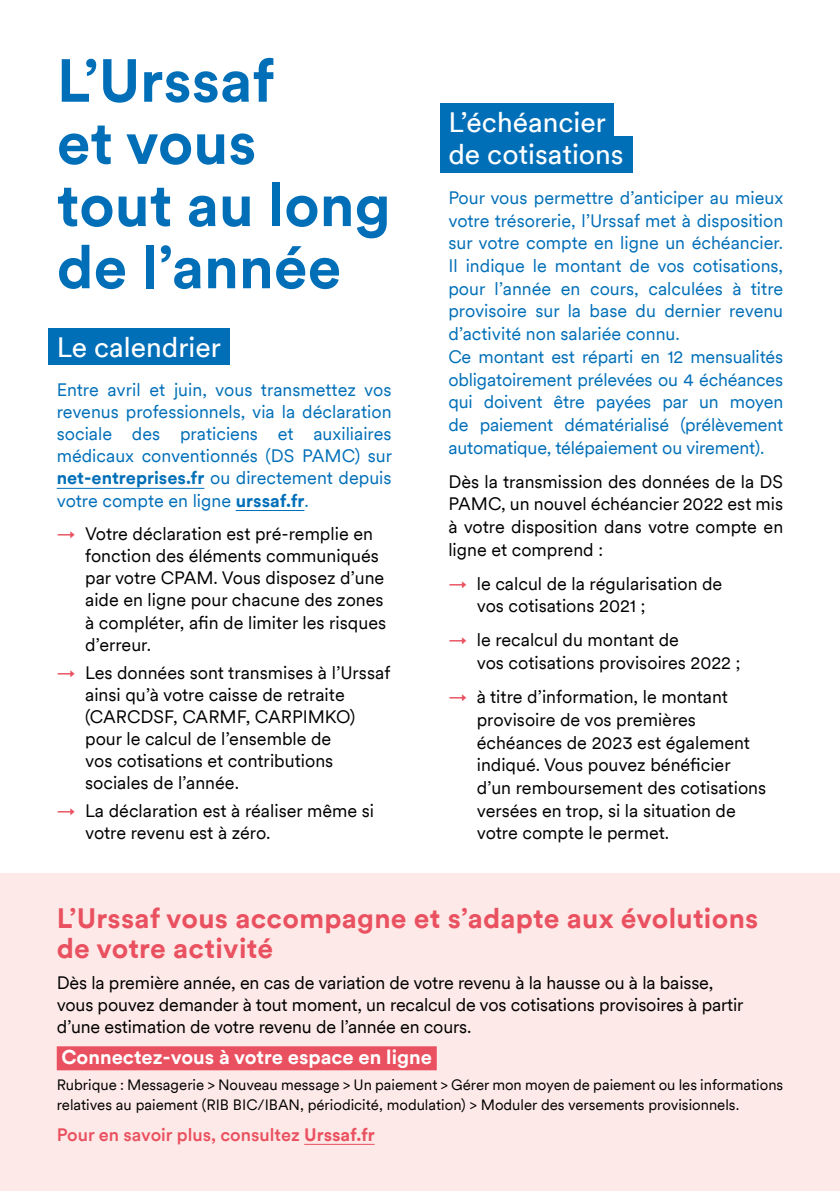
<style>
.page{position:relative;width:840px;height:1191px;background:#fff}
.page>*{position:absolute;margin:0;border:0;box-sizing:border-box;transform-origin:0 0}
.t1{font:700 60px/62.2px "Circular";color:#006fb8}
.t2{font:700 28px/30px "Circular";letter-spacing:.01em;color:#ea5160}
.TITRE_Bande{font:28px "Circular";color:#fff}
.t3{font:700 20px "Circular";color:#fff}
.H2_-_Texte_à_puces{font:18px/22.2px "Circular";color:#000}
.t4{font:18px/22.6px "Circular";color:#006fb8;text-align:justify}
.t5{font:500 18px "Circular";color:#ea5160}
.t6{font:15px/20px "Circular";color:#000}
.s1{font-weight:700}
.s2{color:#ea5160}
</style>
<div class="page">
<div style="left:0;top:873px;width:839px;height:318px;background:#fde9e7"></div>
<div style="left:48px;top:328px;width:181px;height:37px;background:#006fb8"></div>
<hr style="left:57px;top:488px;width:147px;height:1px;background:#006fb8">
<hr style="left:235px;top:510px;width:69px;height:1px;background:#006fb8">
<div style="left:439px;top:103px;width:174px;height:37px;background:#006fb8"></div>
<div style="left:439px;top:136px;width:192px;height:37px;background:#006fb8"></div>
<div style="left:57px;top:1046px;width:379px;height:24px;background:#ea5160"></div>
<hr style="left:304px;top:1143px;width:70px;height:1px;background:#ea5160">
<p class="t1" style="left:57px;top:47px;width:335px">L’Urssaf<br>et vous<br>tout au long de l’année</p>
<p class="TITRE_Bande" style="left:57px;top:328px;width:165px">Le calendrier</p>
<p class="t4" style="left:57px;top:377px;width:336px">Entre avril et juin, vous transmettez vos revenus professionnels, via la déclaration sociale des praticiens et auxiliaires médicaux conventionnés (DS PAMC) sur <span class="s1">net-entreprises.fr</span> ou directement depuis votre compte en ligne <span class="s1">urssaf.fr</span>.</p>
<h2 class="H2_-_Texte_à_puces" style="left:85px;top:522px;width:302px;text-indent:-28px"><span class="s2">→</span> Votre déclaration est pré-remplie en fonction des éléments communiqués par votre CPAM. Vous disposez d’une aide en ligne pour chacune des zones à compléter, afin de limiter les risques d’erreur.</h2>
<h2 class="H2_-_Texte_à_puces" style="left:85px;top:660px;width:306px;text-indent:-28px"><span class="s2">→</span> Les données sont transmises à l’Urssaf ainsi qu’à votre caisse de retraite (CARCDSF, CARMF, CARPIMKO) pour le calcul de l’ensemble de<br>vos cotisations et contributions sociales de l’année.</h2>
<h2 class="H2_-_Texte_à_puces" style="left:85px;top:799px;width:290px;text-indent:-28px"><span class="s2">→</span> La déclaration est à réaliser même si votre revenu est à zéro.</h2>
<p class="TITRE_Bande" style="left:448px;top:103px;width:159px">L’échéancier</p>
<p class="TITRE_Bande" style="left:448px;top:136px;width:177px">de cotisations</p>
<p class="t4" style="left:448px;top:186px;width:336px">Pour vous permettre d’anticiper au mieux votre trésorerie, l’Urssaf met à disposition sur votre compte en ligne un échéancier.<br>Il indique le montant de vos cotisations, pour l’année en cours, calculées à titre provisoire sur la base du dernier revenu d’activité non salariée connu.</p>
<p class="t4" style="left:448px;top:344px;width:336px">Ce montant est réparti en 12 mensualités obligatoirement prélevées ou 4 échéances qui doivent être payées par un moyen de paiement dématérialisé (prélèvement automatique, télépaiement ou virement).</p>
<p class="H2_-_Texte_à_puces" style="left:448px;top:469px;width:336px;text-align:justify">Dès la transmission des données de la DS PAMC, un nouvel échéancier 2022 est mis à votre disposition dans votre compte en ligne et comprend :</p>
<h2 class="H2_-_Texte_à_puces" style="left:476px;top:571px;width:247px;text-indent:-28px"><span class="s2">→</span> le calcul de la régularisation de vos cotisations 2021 ;</h2>
<h2 class="H2_-_Texte_à_puces" style="left:476px;top:628px;width:265px;text-indent:-28px"><span class="s2">→</span> le recalcul du montant de<br>vos cotisations provisoires 2022 ;</h2>
<h2 class="H2_-_Texte_à_puces" style="left:476px;top:685px;width:291px;text-indent:-28px"><span class="s2">→</span> à titre d’information, le montant provisoire de vos premières échéances de 2023 est également indiqué. Vous pouvez bénéficier d’un remboursement des cotisations versées en trop, si la situation de votre compte le permet.</h2>
<p class="t2" style="left:57px;top:902px;width:702px">L’Urssaf vous accompagne et s’adapte aux évolutions de votre activité</p>
<p class="H2_-_Texte_à_puces" style="left:57px;top:971px;width:688px">Dès la première année, en cas de variation de votre revenu à la hausse ou à la baisse, vous pouvez demander à tout moment, un recalcul de vos cotisations provisoires à partir d’une estimation de votre revenu de l’année en cours.</p>
<p class="t3" style="left:61px;top:1043px;width:372px">Connectez-vous à votre espace en ligne</p>
<p class="t6" style="left:57px;top:1074px;width:727px">Rubrique : Messagerie &gt; Nouveau message &gt; Un paiement &gt; Gérer mon moyen de paiement ou les informations relatives au paiement (RIB BIC/IBAN, périodicité, modulation) &gt; Moduler des versements provisionnels.</p>
<p class="t5" style="left:57px;top:1122px;width:319px">Pour en savoir plus, consultez <span class="s1">Urssaf.fr</span></p>
</div>
